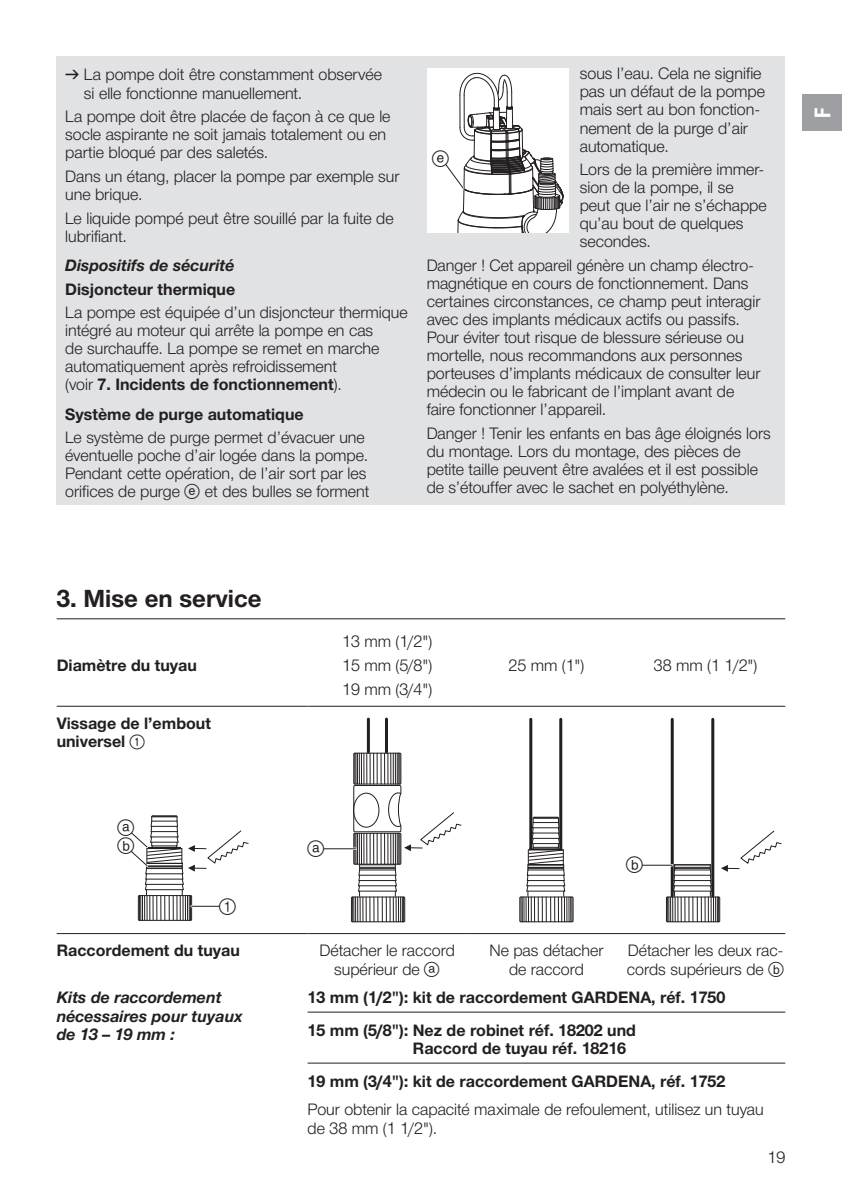
<style>
.page{position:relative;width:842px;height:1191px;background:#fff}
.page>*{position:absolute;margin:0;border:0;box-sizing:border-box;transform-origin:0 0}
.t1{font:700 24px "Gardena Sans";color:#231f20}
.t2{font:22px/18.6px "Ziffern";color:#231f20}
.t3{font:700 22px "Gardena Sans Cond";color:#fff}
.t4{font:16px/18px "Gardena Sans";color:#231f20}
.t5{font:700 16px/32.6px "Gardena Sans";color:#231f20}
.t6{font:italic 700 16px/18.4px "Gardena Sans";color:#231f20}
.s1{font-family:"Formdruck"}
.s2{font-weight:700}
.s3{font-family:"Ziffern";font-size:20px}
.s4{font-family:"Ziffernim Kreisund Quadrat BQ";font-weight:400;font-size:20px}
</style>
<div class="page">
<div style="left:57px;top:57px;width:728px;height:448px;background:#e1e2e4"></div>
<div style="left:427px;top:68px;width:141px;height:164px;background:#fff"></div>
<svg style="left:445px;top:73px;width:119px;height:159px"></svg>
<hr style="left:57px;top:706px;width:251px;height:1px;background:#231f20">
<hr style="left:308px;top:706px;width:159px;height:1px;background:#231f20">
<hr style="left:467px;top:706px;width:159px;height:1px;background:#231f20">
<hr style="left:626px;top:706px;width:159px;height:1px;background:#231f20">
<hr style="left:57px;top:933px;width:251px;height:1px;background:#231f20">
<hr style="left:308px;top:933px;width:159px;height:1px;background:#231f20">
<hr style="left:467px;top:933px;width:159px;height:1px;background:#231f20">
<hr style="left:626px;top:933px;width:159px;height:1px;background:#231f20">
<hr style="left:57px;top:618px;width:728px;height:1px;background:#231f20">
<svg style="left:131px;top:815px;width:118px;height:105px"></svg>
<div style="left:353px;top:753px;width:48px;height:31px;border:1px solid #231f20"></div>
<hr style="left:377px;top:753px;width:1px;height:31px;background:#231f20">
<hr style="left:381px;top:753px;width:1px;height:31px;background:#231f20">
<hr style="left:384px;top:753px;width:1px;height:31px;background:#231f20">
<hr style="left:387px;top:753px;width:1px;height:31px;background:#231f20">
<hr style="left:390px;top:753px;width:1px;height:31px;background:#231f20">
<hr style="left:393px;top:753px;width:1px;height:31px;background:#231f20">
<hr style="left:395px;top:753px;width:1px;height:31px;background:#231f20">
<hr style="left:397px;top:753px;width:1px;height:31px;background:#231f20">
<hr style="left:398px;top:753px;width:1px;height:31px;background:#231f20">
<hr style="left:399px;top:753px;width:1px;height:31px;background:#231f20">
<hr style="left:373px;top:753px;width:1px;height:31px;background:#231f20">
<hr style="left:370px;top:753px;width:1px;height:31px;background:#231f20">
<hr style="left:366px;top:753px;width:1px;height:31px;background:#231f20">
<hr style="left:363px;top:753px;width:1px;height:31px;background:#231f20">
<hr style="left:361px;top:753px;width:1px;height:31px;background:#231f20">
<hr style="left:359px;top:753px;width:1px;height:31px;background:#231f20">
<hr style="left:357px;top:753px;width:1px;height:31px;background:#231f20">
<hr style="left:355px;top:753px;width:1px;height:31px;background:#231f20">
<hr style="left:354px;top:753px;width:1px;height:31px;background:#231f20">
<div style="left:353px;top:833px;width:48px;height:31px;border:1px solid #231f20"></div>
<hr style="left:377px;top:833px;width:1px;height:31px;background:#231f20">
<hr style="left:381px;top:833px;width:1px;height:31px;background:#231f20">
<hr style="left:384px;top:833px;width:1px;height:31px;background:#231f20">
<hr style="left:387px;top:833px;width:1px;height:31px;background:#231f20">
<hr style="left:390px;top:833px;width:1px;height:31px;background:#231f20">
<hr style="left:393px;top:833px;width:1px;height:31px;background:#231f20">
<hr style="left:395px;top:833px;width:1px;height:31px;background:#231f20">
<hr style="left:397px;top:833px;width:1px;height:31px;background:#231f20">
<hr style="left:398px;top:833px;width:1px;height:31px;background:#231f20">
<hr style="left:399px;top:833px;width:1px;height:31px;background:#231f20">
<hr style="left:373px;top:833px;width:1px;height:31px;background:#231f20">
<hr style="left:370px;top:833px;width:1px;height:31px;background:#231f20">
<hr style="left:366px;top:833px;width:1px;height:31px;background:#231f20">
<hr style="left:363px;top:833px;width:1px;height:31px;background:#231f20">
<hr style="left:361px;top:833px;width:1px;height:31px;background:#231f20">
<hr style="left:359px;top:833px;width:1px;height:31px;background:#231f20">
<hr style="left:357px;top:833px;width:1px;height:31px;background:#231f20">
<hr style="left:355px;top:833px;width:1px;height:31px;background:#231f20">
<hr style="left:354px;top:833px;width:1px;height:31px;background:#231f20">
<div style="left:353px;top:785px;width:48px;height:47px;border:1px solid #231f20"></div>
<div style="left:353px;top:792px;width:26px;height:35px;border:1px solid #231f20;border-radius:50%"></div>
<hr style="left:360px;top:864px;width:35px;height:1px;background:#231f20">
<div style="left:351px;top:896px;width:54px;height:26px;border:1px solid #231f20"></div>
<svg style="left:352px;top:865px;width:52px;height:57px"></svg>
<svg style="left:388px;top:792px;width:73px;height:59px"></svg>
<hr style="left:367px;top:719px;width:3px;height:33px;background:#231f20">
<hr style="left:385px;top:719px;width:3px;height:33px;background:#231f20">
<hr style="left:324px;top:847px;width:32px;height:3px;background:#fff">
<hr style="left:324px;top:848px;width:32px;height:1px;background:#231f20">
<div style="left:519px;top:896px;width:54px;height:26px;border:1px solid #231f20"></div>
<svg style="left:520px;top:816px;width:52px;height:106px"></svg>
<hr style="left:529px;top:719px;width:3px;height:129px;background:#231f20">
<hr style="left:559px;top:719px;width:3px;height:129px;background:#231f20">
<div style="left:666px;top:896px;width:54px;height:26px;border:1px solid #231f20"></div>
<svg style="left:667px;top:830px;width:114px;height:92px"></svg>
<hr style="left:671px;top:719px;width:3px;height:177px;background:#231f20">
<hr style="left:711px;top:719px;width:3px;height:177px;background:#231f20">
<hr style="left:642px;top:864px;width:30px;height:2px;background:#fff">
<hr style="left:642px;top:865px;width:30px;height:1px;background:#231f20">
<hr style="left:308px;top:1011px;width:477px;height:1px;background:#231f20">
<hr style="left:308px;top:1062px;width:477px;height:1px;background:#231f20">
<div style="left:802px;top:95px;width:40px;height:36px;background:#9d9fa2"></div>
<p class="t4" style="left:84px;top:65px;width:299px;text-indent:-19px"><span class="s1">v</span> La pompe doit être constamment observée si elle fonctionne manuellement.</p>
<p class="t4" style="left:65px;top:107px;width:327px">La pompe doit être placée de façon à ce que le socle aspirante ne soit jamais totalement ou en partie bloqué par des saletés.</p>
<p class="t4" style="left:65px;top:166px;width:336px">Dans un étang, placer la pompe par exemple sur une brique.</p>
<p class="t4" style="left:65px;top:208px;width:330px">Le liquide pompé peut être souillé par la fuite de lubrifiant.</p>
<p class="t6" style="left:65px;top:255px;width:171px">Dispositifs de sécurité</p>
<p class="t5" style="left:65px;top:272px;width:172px">Disjoncteur thermique</p>
<p class="t4" style="left:65px;top:303px;width:344px">La pompe est équipée d’un disjoncteur thermique intégré au moteur qui arrête la pompe en cas<br>de surchauffe. La pompe se remet en marche automatiquement après refroidissement<br>(voir <span class="s2">7. Incidents de fonctionnement</span>).</p>
<p class="t5" style="left:65px;top:397px;width:240px">Système de purge automatique</p>
<p class="t4" style="left:65px;top:428px;width:306px">Le système de purge permet d’évacuer une éventuelle poche d’air logée dans la pompe.<br>Pendant cette opération, de l’air sort par les orifices de purge <span class="s3">E</span> et des bulles se forment</p>
<p class="t4" style="left:580px;top:64px;width:187px">sous l’eau. Cela ne signifie pas un défaut de la pompe mais sert au bon fonction&shy;nement de la purge d’air automatique.</p>
<p class="t4" style="left:580px;top:160px;width:188px">Lors de la première immer&shy;sion de la pompe, il se peut que l’air ne s’échappe qu’au bout de quelques secondes.</p>
<p class="t4" style="left:427px;top:255px;width:335px">Danger ! Cet appareil génère un champ électro&shy;magnétique en cours de fonctionnement. Dans certaines circonstances, ce champ peut interagir avec des implants médicaux actifs ou passifs.<br>Pour éviter tout risque de blessure sérieuse ou mortelle, nous recommandons aux personnes porteuses d’implants médicaux de consulter leur médecin ou le fabricant de l’implant avant de faire fonctionner l’appareil.</p>
<p class="t4" style="left:427px;top:423px;width:346px">Danger ! Tenir les enfants en bas âge éloignés lors du montage. Lors du montage, des pièces de petite taille peuvent être avalées et il est possible de s’étouffer avec le sachet en polyéthylène.</p>
<h2 class="t2" style="left:432px;top:150px;width:19px">E</h2>
<h2 class="t3" style="left:807px;top:118px;width:12px;rotate:-90deg">F</h2>
<h1 class="t1" style="left:57px;top:581px;width:206px">3. Mise en service</h1>
<p class="t5" style="left:57px;top:648px;width:142px">Diamètre du tuyau</p>
<p class="t5" style="left:57px;top:713px;width:156px;line-height:18.4px">Vissage de l’embout universel <span class="s4">1</span></p>
<h2 class="t2" style="left:117px;top:818px;width:19px">A<br>B</h2>
<h2 class="t2" style="left:219px;top:897px;width:19px">1</h2>
<p class="t4" style="left:342px;top:628px;width:92px;line-height:24px;text-align:justify">13 mm (1/2")<br>15 mm (5/8")<br>19 mm (3/4")</p>
<h2 class="t2" style="left:308px;top:840px;width:19px">A</h2>
<p class="t4" style="left:508px;top:655px;width:77px">25 mm (1")</p>
<p class="t4" style="left:654px;top:655px;width:105px">38 mm (1 1/2")</p>
<h2 class="t2" style="left:626px;top:856px;width:19px">B</h2>
<p class="t5" style="left:57px;top:933px;width:185px">Raccordement du tuyau</p>
<p class="t4" style="left:320px;top:940px;width:137px;text-align:center">Détacher le raccord supérieur de <span class="s3">A</span></p>
<p class="t4" style="left:489px;top:940px;width:116px;text-align:center">Ne pas détacher de raccord</p>
<p class="t4" style="left:627px;top:940px;width:159px">Détacher les deux rac&shy;cords supérieurs de <span class="s3">B</span></p>
<p class="t6" style="left:57px;top:987px;width:188px">Kits de raccordement nécessaires pour tuyaux de 13 – 19 mm :</p>
<p class="t5" style="left:308px;top:980px;width:419px">13 mm (1/2"): kit de raccordement GARDENA, réf. 1750<br>15 mm (5/8"): Nez de robinet réf. 18202 und</p>
<p class="t5" style="left:308px;top:1031px;width:419px;text-align:center">Raccord de tuyau réf. 18216<br>19 mm (3/4"): kit de raccordement GARDENA, réf. 1752</p>
<p class="t4" style="left:308px;top:1099px;width:458px">Pour obtenir la capacité maximale de refoulement, utilisez un tuyau de 38 mm (1 1/2").</p>
<p class="t4" style="left:767px;top:1147px;width:19px">19</p>
</div>
